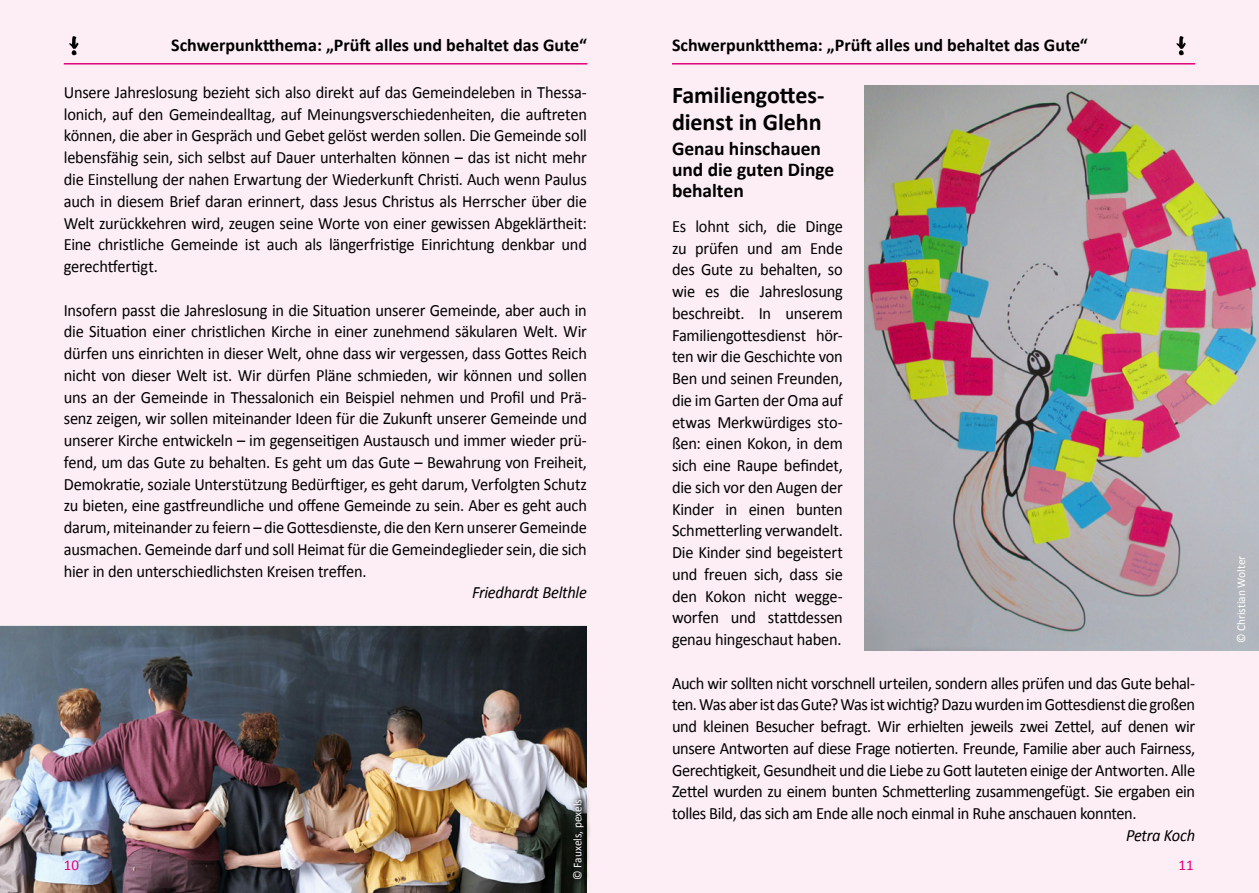
<style>
.page{position:relative;width:1259px;height:893px;background:#fff}
.page>*{position:absolute;margin:0;border:0;box-sizing:border-box;transform-origin:0 0}
.t1{font:700 24px/27px "Calibri";letter-spacing:-.005em;color:#000}
.t2{font:700 19.5px/21px "Calibri";letter-spacing:-.005em;color:#000}
.t3{font:700 18px "Calibri";color:#000}
.t4{font:17.25px/21.8px "Calibri";letter-spacing:-.015em;color:#000;text-align:justify;scale:.95 1}
.t5{font:italic 17.25px "Calibri";letter-spacing:-.015em;color:#000;scale:.95 1}
.t6{font:15px "Calibri";color:#e2007a}
.t7{font:12px "Calibri";color:#fff;scale:.95 1}
</style>
<div class="page">
<div style="left:0;top:0;width:629px;height:893px;background:#fceef4"></div>
<div style="left:629px;top:0;width:630px;height:893px;background:#fceef4"></div>
<img style="left:864px;top:85px;width:395px;height:566px">
<img style="left:0;top:626px;width:587px;height:267px">
<svg style="left:569px;top:793px;width:21px;height:92px;background:#494b4a"></svg>
<hr style="left:64px;top:63px;width:523px;height:2px;background:#e2007a">
<hr style="left:672px;top:63px;width:523px;height:2px;background:#e2007a">
<svg style="left:69px;top:36px;width:10px;height:20px"></svg>
<svg style="left:1176px;top:36px;width:10px;height:20px"></svg>
<p class="t3" style="left:171px;top:32px;width:417px">Schwerpunktthema: „Prüft alles und behaltet das Gute“</p>
<p class="t3" style="left:672px;top:32px;width:417px">Schwerpunktthema: „Prüft alles und behaltet das Gute“</p>
<p class="t4" style="left:64px;top:81px;width:552px">Unsere Jahreslosung bezieht sich also direkt auf das Gemeindeleben in Thessa&shy;lonich, auf den Gemeindealltag, auf Meinungsverschiedenheiten, die auftreten können, die aber in Gespräch und Gebet gelöst werden sollen. Die Gemeinde soll lebensfähig sein, sich selbst auf Dauer unterhalten können – das ist nicht mehr die Einstellung der nahen Erwartung der Wiederkunft Christi. Auch wenn Paulus auch in diesem Brief daran erinnert, dass Jesus Christus als Herrscher über die Welt zurückkehren wird, zeugen seine Worte von einer gewissen Abgeklärtheit:<br>Eine christliche Gemeinde ist auch als längerfristige Einrichtung denkbar und gerechtfertigt.</p>
<p class="t4" style="left:64px;top:298px;width:552px">Insofern passt die Jahreslosung in die Situation unserer Gemeinde, aber auch in die Situation einer christlichen Kirche in einer zunehmend säkularen Welt. Wir dürfen uns einrichten in dieser Welt, ohne dass wir vergessen, dass Gottes Reich nicht von dieser Welt ist. Wir dürfen Pläne schmieden, wir können und sollen uns an der Gemeinde in Thessalonich ein Beispiel nehmen und Profil und Prä&shy;senz zeigen, wir sollen miteinander Ideen für die Zukunft unserer Gemeinde und unserer Kirche entwickeln – im gegenseitigen Austausch und immer wieder prü&shy;fend, um das Gute zu behalten. Es geht um das Gute – Bewahrung von Freiheit, Demokratie, soziale Unterstützung Bedürftiger, es geht darum, Verfolgten Schutz zu bieten, eine gastfreundliche und offene Gemeinde zu sein. Aber es geht auch darum, miteinander zu feiern – die Gottesdienste, die den Kern unserer Gemeinde ausmachen. Gemeinde darf und soll Heimat für die Gemeindeglieder sein, die sich hier in den unterschiedlichsten Kreisen treffen.</p>
<p class="t5" style="left:472px;top:581px;width:122px">Friedhardt Belthle</p>
<h1 class="t1" style="left:672px;top:81px;width:154px">Familiengottes&shy;dienst in Glehn</h1>
<p class="t2" style="left:672px;top:138px;width:164px">Genau hinschauen und die guten Dinge behalten</p>
<p class="t4" style="left:672px;top:215px;width:181px">Es lohnt sich, die Dinge zu prüfen und am Ende des Gute zu behalten, so wie es die Jahreslosung beschreibt. In unserem Familiengottesdienst hör&shy;ten wir die Geschichte von Ben und seinen Freunden, die im Garten der Oma auf etwas Merkwürdiges sto&shy;ßen: einen Kokon, in dem sich eine Raupe befindet, die sich vor den Augen der Kinder in einen bunten Schmetterling verwandelt.<br>Die Kinder sind begeistert und freuen sich, dass sie den Kokon nicht wegge&shy;worfen und stattdessen genau hingeschaut haben.</p>
<p class="t4" style="left:672px;top:671px;width:552px">Auch wir sollten nicht vorschnell urteilen, sondern alles prüfen und das Gute behal&shy;ten. Was aber ist das Gute? Was ist wichtig? Dazu wurden im Gottesdienst die großen und kleinen Besucher befragt. Wir erhielten jeweils zwei Zettel, auf denen wir unsere Antworten auf diese Frage notierten. Freunde, Familie aber auch Fairness, Gerechtigkeit, Gesundheit und die Liebe zu Gott lauteten einige der Antworten. Alle Zettel wurden zu einem bunten Schmetterling zusammengefügt. Sie ergaben ein tolles Bild, das sich am Ende alle noch einmal in Ruhe anschauen konnten.</p>
<p class="t5" style="left:1126px;top:823px;width:74px">Petra Koch</p>
<p class="t7" style="left:569px;top:880px;width:86px;rotate:-90deg">© Fauxels, pexels</p>
<p class="t6" style="left:64px;top:855px;width:17px">10</p>
<p class="t6" style="left:1178px;top:855px;width:17px">11</p>
<p class="t7" style="left:1232px;top:643px;width:93px;rotate:-90deg">© Christian Wolter</p>
</div>
